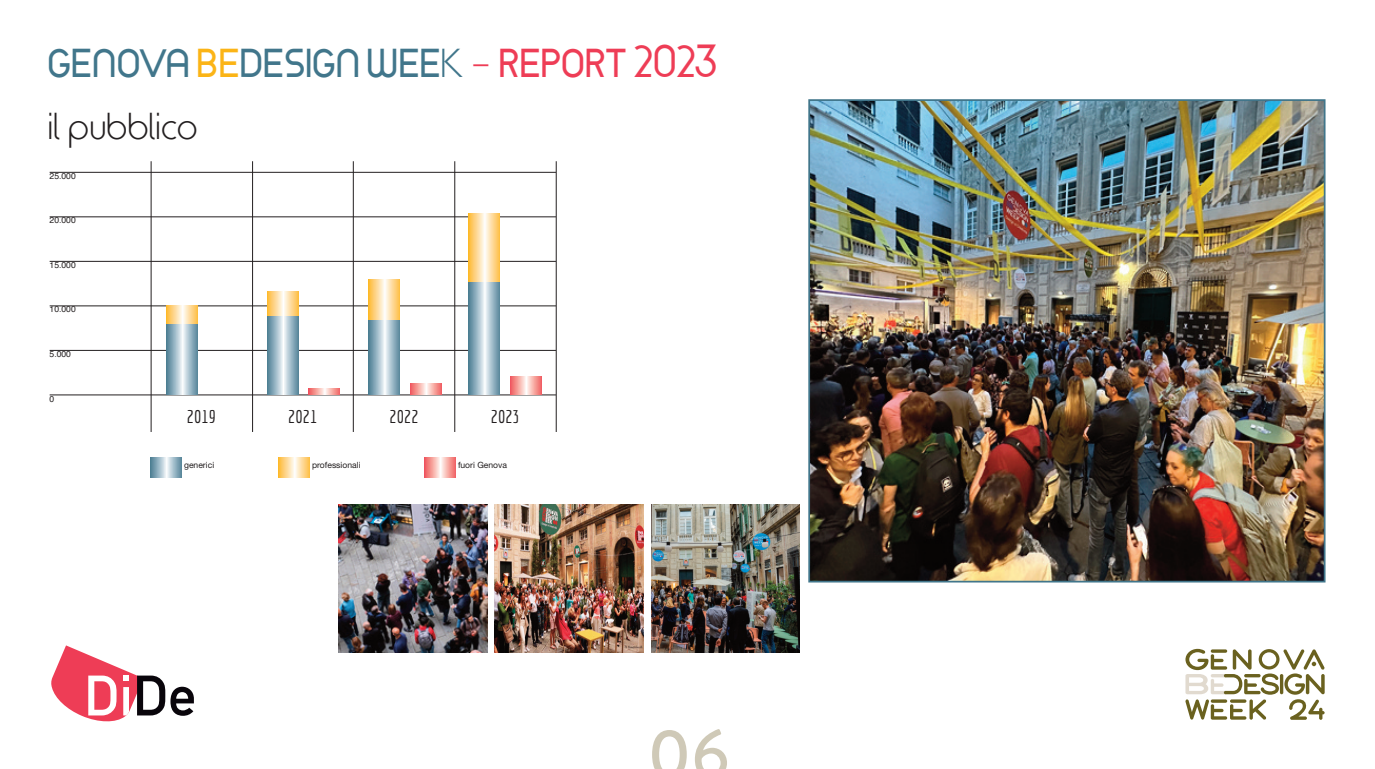
<style>
.page{position:relative;width:1375px;height:769px;background:#fff}
.page>*{position:absolute;margin:0;border:0;box-sizing:border-box;transform-origin:0 0}
.t1{font:500 70px "Brandon Grotesque";color:#cfc9b7}
.t2{font:700 38.5px "Time Burner";color:#41768b}
.t3{font:35px "Time Burner";color:#231f20}
.t4{font:17.85px "Economica";color:#231f20}
.t5{font:8.58px "Helvetica Neue LT Std";color:#231f20}
.t6{font:8.58px "Helvetica";color:#231f20}
.s1{color:#fbb416}
.s2{font-weight:400}
.s3{font-weight:400;color:#ee3d56}
.s4{color:#ee3d56}
</style>
<div class="page">
<svg style="left:1185px;top:649px;width:139px;height:71px"></svg>
<svg style="left:51px;top:645px;width:143px;height:76px"></svg>
<img style="left:811px;top:102px;width:511px;height:477px">
<div style="left:808px;top:99px;width:517px;height:483px;border:2px solid #41768b"></div>
<img style="left:494px;top:505px;width:149px;height:147px">
<img style="left:651px;top:505px;width:148px;height:147px">
<img style="left:338px;top:505px;width:149px;height:147px">
<hr style="left:50px;top:261px;width:506px;height:1px;background:#231f20">
<hr style="left:50px;top:216px;width:506px;height:1px;background:#231f20">
<hr style="left:50px;top:172px;width:506px;height:1px;background:#231f20">
<hr style="left:50px;top:305px;width:506px;height:1px;background:#231f20">
<hr style="left:50px;top:350px;width:506px;height:1px;background:#231f20">
<hr style="left:50px;top:395px;width:506px;height:1px;background:#231f20">
<hr style="left:151px;top:161px;width:1px;height:271px;background:#231f20">
<hr style="left:252px;top:161px;width:1px;height:271px;background:#231f20">
<hr style="left:353px;top:161px;width:1px;height:271px;background:#231f20">
<hr style="left:454px;top:161px;width:1px;height:271px;background:#231f20">
<hr style="left:556px;top:161px;width:1px;height:271px;background:#231f20">
<svg style="left:166px;top:323px;width:32px;height:72px;background:#9fbac6"></svg>
<svg style="left:150px;top:457px;width:32px;height:21px"></svg>
<svg style="left:166px;top:306px;width:32px;height:17px"></svg>
<svg style="left:267px;top:316px;width:31px;height:79px;background:#a0bcc8"></svg>
<svg style="left:267px;top:291px;width:31px;height:25px"></svg>
<svg style="left:368px;top:320px;width:32px;height:75px;background:#9ebac7"></svg>
<svg style="left:368px;top:279px;width:32px;height:41px"></svg>
<svg style="left:468px;top:282px;width:32px;height:113px;background:#9ebac7"></svg>
<svg style="left:468px;top:214px;width:32px;height:68px;background:#fdda97"></svg>
<svg style="left:308px;top:389px;width:32px;height:6px"></svg>
<svg style="left:410px;top:384px;width:31px;height:11px"></svg>
<svg style="left:510px;top:377px;width:31px;height:18px"></svg>
<svg style="left:278px;top:457px;width:32px;height:21px"></svg>
<svg style="left:424px;top:457px;width:31px;height:21px"></svg>
<h2 class="t2" style="left:49px;top:41px;width:671px">GENOVA <span class="s1">BE</span>DESIGN WEE<span class="s2">K</span> <span class="s3">-</span> <span class="s4">REPORT 2023</span></h2>
<h3 class="t3" style="left:50px;top:105px;width:151px">il pubblico</h3>
<p class="t6" style="left:50px;top:172px;width:28px">25.000</p>
<p class="t6" style="left:50px;top:217px;width:28px">20.000</p>
<p class="t6" style="left:50px;top:261px;width:28px">15.000</p>
<p class="t6" style="left:50px;top:306px;width:28px">10.000</p>
<p class="t6" style="left:50px;top:350px;width:23px">5.000</p>
<p class="t6" style="left:50px;top:396px;width:6px">0</p>
<h3 class="t4" style="left:187px;top:406px;width:31px">2019</h3>
<h3 class="t4" style="left:288px;top:406px;width:31px">2021</h3>
<h3 class="t4" style="left:389px;top:406px;width:31px">2022</h3>
<h3 class="t4" style="left:490px;top:406px;width:31px">2023</h3>
<p class="t5" style="left:184px;top:462px;width:32px">generici</p>
<p class="t5" style="left:312px;top:462px;width:50px">professionali</p>
<p class="t5" style="left:458px;top:462px;width:51px">fuori Genova</p>
<h1 class="t1" style="left:647px;top:729px;width:84px">06</h1>
</div>
